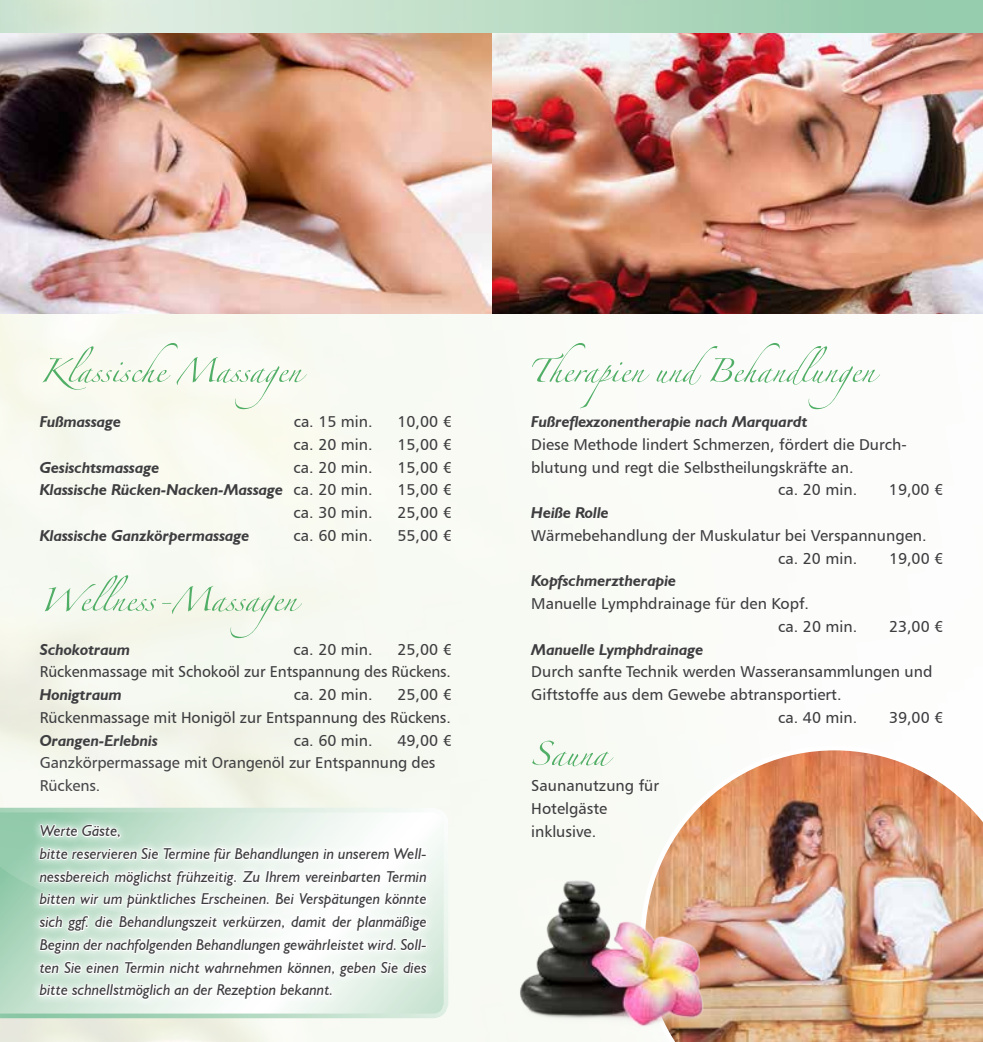
<style>
.page{position:relative;width:983px;height:1042px;background:#fff}
.page>*{position:absolute;margin:0;border:0;box-sizing:border-box;transform-origin:0 0}
.t1{font:52.5px "Zapfino Extra LT One";color:#51ae66}
.t2{font:15.75px/22.8px "Humanist 777 BT Roman B";color:#3e3d40}
.t3{font:italic 15.75px/22.8px "Humanist 521 BT";color:#3e3d40}
.t4{font:italic 700 15.75px "Humanist 521 BT";color:#3e3d40}
.s1{font-family:"Humanist 777 BT Roman B";font-weight:400;font-style:normal}
</style>
<div class="page">
<img style="left:0;top:0;width:982px;height:1042px">
<img style="left:491px;top:33px;width:491px;height:280px">
<img style="left:0;top:33px;width:491px;height:280px">
<svg style="left:0;top:808px;width:448px;height:210px;background:#c2e0cd"></svg>
<svg style="left:0;top:728px;width:447px;height:192px;fill:#f4f6ed"></svg>
<div style="left:30px;top:816px;width:405px;height:193px;background:#fff;opacity:.88"></div>
<svg style="left:38px;top:823px;width:390px;height:187px"></svg>
<img style="left:640px;top:746px;width:342px;height:296px">
<img style="left:501px;top:837px;width:218px;height:205px">
<h1 class="t1" style="left:40px;top:333px;width:270px">Klassische Massagen</h1>
<p class="t4" style="left:40px;top:412px;width:83px">Fußmassage</p>
<p class="t2" style="left:293px;top:410px;width:80px">ca. 15 min.</p>
<p class="t2" style="left:397px;top:410px;width:56px">10,00 €</p>
<p class="t2" style="left:293px;top:433px;width:80px">ca. 20 min.</p>
<p class="t2" style="left:397px;top:433px;width:56px">15,00 €</p>
<p class="t4" style="left:40px;top:457px;width:121px">Gesischtsmassage</p>
<p class="t2" style="left:293px;top:455px;width:80px">ca. 20 min.</p>
<p class="t2" style="left:397px;top:455px;width:56px">15,00 €</p>
<p class="t4" style="left:40px;top:480px;width:334px">Klassische Rücken-Nacken-Massage <span class="s1">ca. 20 min.</span></p>
<p class="t2" style="left:397px;top:478px;width:56px">15,00 €</p>
<p class="t2" style="left:293px;top:501px;width:80px">ca. 30 min.</p>
<p class="t2" style="left:397px;top:501px;width:56px">25,00 €</p>
<p class="t4" style="left:40px;top:526px;width:211px">Klassische Ganzkörpermassage</p>
<p class="t2" style="left:293px;top:524px;width:80px">ca. 60 min.</p>
<p class="t2" style="left:397px;top:524px;width:56px">55,00 €</p>
<h1 class="t1" style="left:40px;top:561px;width:265px">Wellness-Massagen</h1>
<p class="t4" style="left:40px;top:639px;width:92px">Schokotraum</p>
<p class="t2" style="left:293px;top:637px;width:80px">ca. 20 min.</p>
<p class="t2" style="left:40px;top:637px;width:413px;text-align:right">25,00 €<br>Rückenmassage mit Schokoöl zur Entspannung des Rückens.</p>
<p class="t4" style="left:40px;top:685px;width:84px">Honigtraum</p>
<p class="t2" style="left:293px;top:683px;width:80px">ca. 20 min.</p>
<p class="t2" style="left:40px;top:683px;width:413px;text-align:right">25,00 €<br>Rückenmassage mit Honigöl zur Entspannung des Rückens.</p>
<p class="t4" style="left:40px;top:730px;width:120px">Orangen-Erlebnis</p>
<p class="t2" style="left:293px;top:728px;width:80px">ca. 60 min.</p>
<p class="t2" style="left:40px;top:728px;width:413px;text-indent:357px">49,00 €<br>Ganzkörpermassage mit Orangenöl zur Entspannung des<br>Rückens.</p>
<p class="t3" style="left:40px;top:819px;width:388px">Werte Gäste,<br>bitte reservieren Sie Termine für Behandlungen in unserem Well&shy;nessbereich möglichst frühzeitig. Zu Ihrem vereinbarten Termin bitten wir um pünktliches Erscheinen. Bei Verspätungen könnte sich ggf. die Behandlungszeit verkürzen, damit der planmäßige Beginn der nachfolgenden Behandlungen gewährleistet wird. Soll&shy;ten Sie einen Termin nicht wahrnehmen können, geben Sie dies bitte schnellstmöglich an der Rezeption bekannt.</p>
<h1 class="t1" style="left:527px;top:333px;width:355px">Therapien und Behandlungen</h1>
<p class="t4" style="left:531px;top:412px;width:278px">Fußreflexzonentherapie nach Marquardt</p>
<p class="t2" style="left:531px;top:433px;width:377px">Diese Methode lindert Schmerzen, fördert die Durch-</p>
<p class="t2" style="left:531px;top:455px;width:324px">blutung und regt die Selbstheilungskräfte an.</p>
<p class="t2" style="left:778px;top:478px;width:80px">ca. 20 min.</p>
<p class="t2" style="left:888px;top:478px;width:56px">19,00 €</p>
<p class="t4" style="left:531px;top:503px;width:79px">Heiße Rolle</p>
<p class="t2" style="left:778px;top:524px;width:150px;text-indent:-247px">Wärmebehandlung der Muskulatur bei Verspannungen. ca. 20 min.</p>
<p class="t2" style="left:888px;top:546px;width:56px">19,00 €</p>
<p class="t4" style="left:531px;top:571px;width:146px">Kopfschmerztherapie</p>
<p class="t2" style="left:778px;top:592px;width:80px;text-indent:-247px">Manuelle Lymphdrainage für den Kopf.<br>ca. 20 min.</p>
<p class="t2" style="left:888px;top:615px;width:56px">23,00 €</p>
<p class="t4" style="left:531px;top:639px;width:174px">Manuelle Lymphdrainage</p>
<p class="t2" style="left:531px;top:660px;width:402px">Durch sanfte Technik werden Wasseransammlungen und</p>
<p class="t2" style="left:531px;top:683px;width:312px">Giftstoffe aus dem Gewebe abtransportiert.</p>
<p class="t2" style="left:778px;top:706px;width:80px">ca. 40 min.</p>
<p class="t2" style="left:888px;top:706px;width:56px">39,00 €</p>
<h1 class="t1" style="left:528px;top:716px;width:80px">Sauna</h1>
<p class="t2" style="left:531px;top:774px;width:129px">Saunanutzung für<br>Hotelgäste inklusive.</p>
</div>
